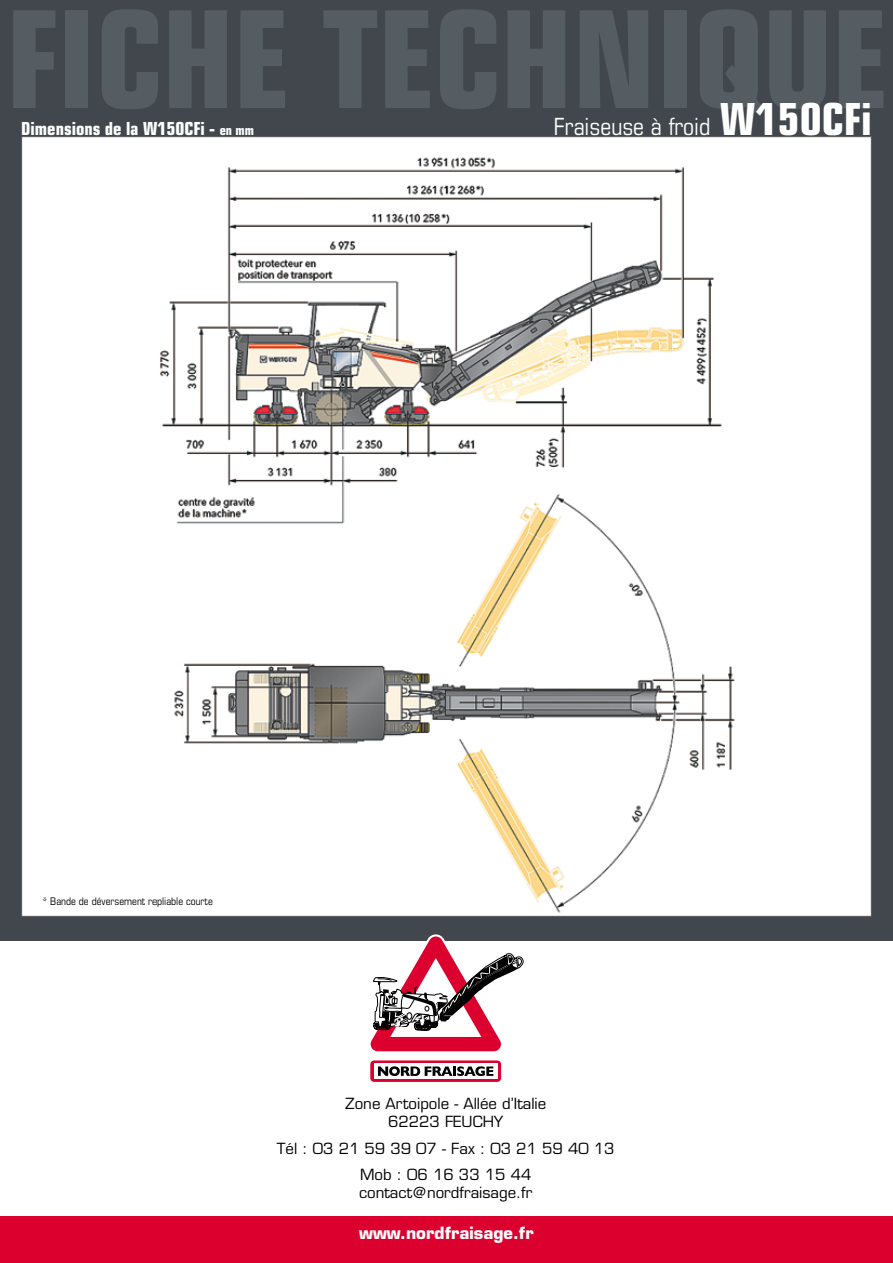
<style>
.page{position:relative;width:893px;height:1263px;background:#fff}
.page>*{position:absolute;margin:0;border:0;box-sizing:border-box;transform-origin:0 0}
.t1{font:700 condensed 135px "Eurostile";letter-spacing:-.01em;color:#565d62}
.t2{font:condensed 23.7px "Eurostile";color:#fff}
.t3{font:700 condensed 18px "Eurostile";color:#fff}
.t4{font:700 16.5px "Eurostile";color:#fff}
.t5{font:15px/18px "Eurostile";color:#000;text-align:center}
.t6{font:condensed 10.5px "Eurostile";color:#000}
.s1{font-size:13.5px}
.s2{font-weight:700;font-size:44.25px}
</style>
<div class="page">
<div style="left:0;top:0;width:893px;height:941px;background:#41474c"></div>
<svg style="left:370px;top:934px;width:154px;height:118px"></svg>
<div style="left:369px;top:1059px;width:133px;height:24px;background:#dc002e;border-radius:5px"></div>
<div style="left:368px;top:1058px;width:135px;height:26px;border:2px solid #fff;border-radius:5px"></div>
<div style="left:374px;top:1063px;width:124px;height:16px;background:#fff"></div>
<svg style="left:378px;top:1066px;width:115px;height:10px"></svg>
<div style="left:21px;top:136px;width:851px;height:781px;background:#fff"></div>
<div style="left:0;top:1216px;width:893px;height:47px;background:#dc002e"></div>
<img style="left:157px;top:149px;width:580px;height:768px">
<h1 class="t1" style="left:6px;top:-22px;width:885px">FICHE TECHNIQUE</h1>
<p class="t3" style="left:21px;top:117px;width:234px">Dimensions de la W150CFi - <span class="s1">en mm</span></p>
<h2 class="t2" style="left:554px;top:112px;width:319px">Fraiseuse à froid <span class="s2">W150CFi</span></h2>
<p class="t6" style="left:43px;top:895px;width:172px">* Bande de déversement repliable courte</p>
<p class="t5" style="left:345px;top:1095px;width:203px">Zone Artoipole - Allée d’Italie<br>62223 FEUCHY</p>
<p class="t5" style="left:277px;top:1135px;width:339px;line-height:26.5px">Tél : 03 21 59 39 07 - Fax : 03 21 59 40 13<br>Mob : 06 16 33 15 44</p>
<p class="t5" style="left:359px;top:1184px;width:175px">contact@nordfraisage.fr</p>
<p class="t4" style="left:359px;top:1223px;width:176px">www.nordfraisage.fr</p>
</div>
